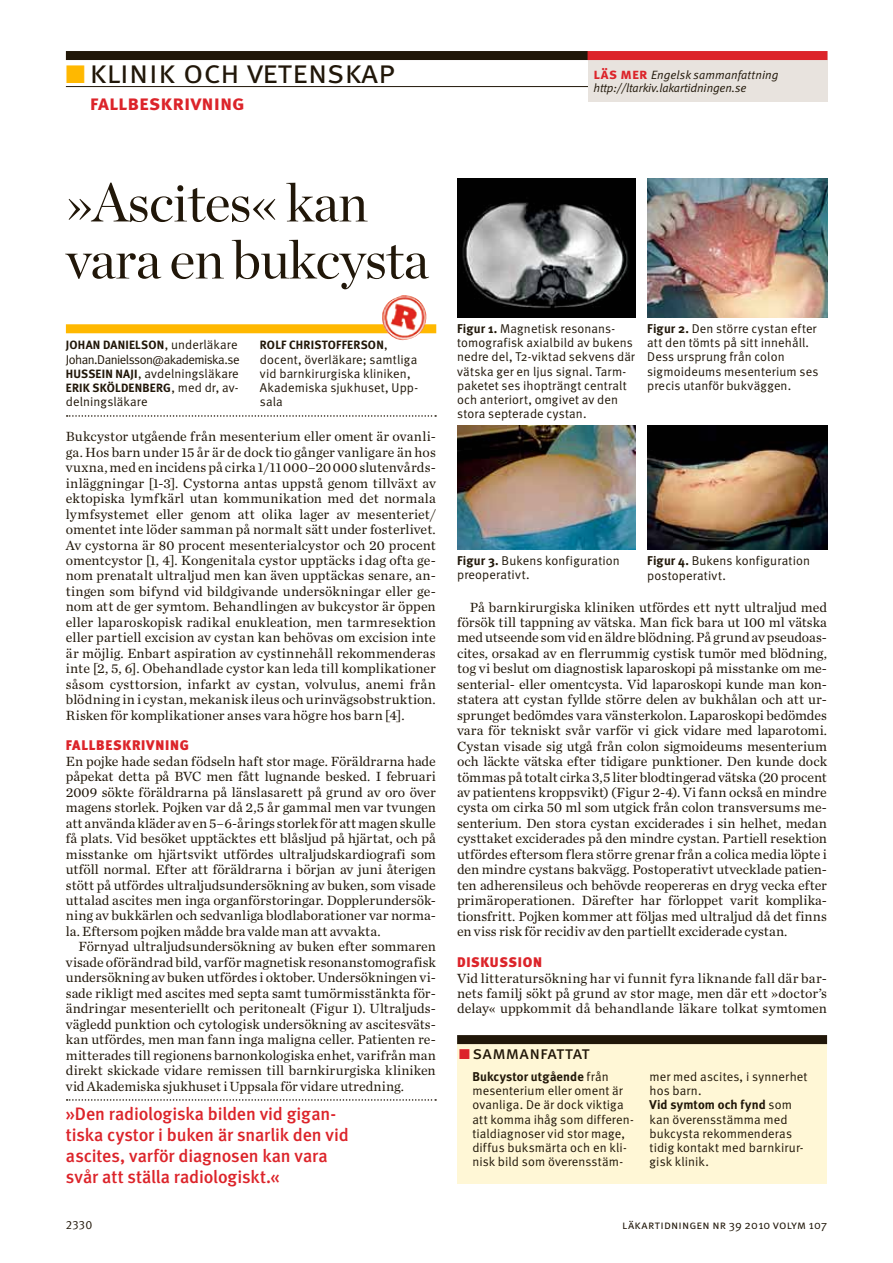
<style>
.page{position:relative;width:893px;height:1263px;background:#fff}
.page>*{position:absolute;margin:0;border:0;box-sizing:border-box;transform-origin:0 0}
.t1{font:54px/57px "Chronicle LT Display";letter-spacing:-.01em;color:#211709}
.t2{font:33px "Meta LT Normal Small Caps";color:#211709}
.t3{font:21px "Meta LT Bold Small Caps";letter-spacing:.005em;color:#dc242a}
.t4{font:18px/21px "Meta LT Medium";letter-spacing:-.01em;color:#dc242a}
.t5{font:18px "Meta LT Book Small Caps";color:#211709}
.t6{font:13.95px/15.5px "Chronicle LT Text";color:#211709;text-align:justify}
.t7{font:13.95px "Meta LT Black";letter-spacing:.05em;color:#dc242a}
.t8{font:12.75px/14.2px "Meta LT Normal";letter-spacing:.01em;color:#211709}
.t9{font:12.75px/14.2px "Meta LT Normal";letter-spacing:-.035em;color:#211709}
.t10{font:12.75px "Meta LT Bold";letter-spacing:.01em;color:#211709}
.t11{font:12px "Meta LT Bold";letter-spacing:.02em;color:#211709}
.t12{font:italic 12px/13.5px "Meta LT Normal";letter-spacing:-.01em;color:#211709}
.t13{font:12px "Meta LT Normal Small Caps";letter-spacing:.015em;color:#211709}
.t14{font:12px "Meta LT Normal Utilities";color:#211709}
.s1{color:#ffb800}
.s2{font-family:"Meta LT Bold Small Caps";font-style:normal;font-size:15px;color:#dc242a}
.s3{font-family:"Meta LT Normal";font-size:12.75px}
.s4{font-family:"Meta LT Bold";font-size:12px}
.s5{font-family:"Meta LT Bold"}
.s6{color:#dc242a}
.s7{font-family:"Meta LT Normal"}
</style>
<div class="page">
<div style="left:66px;top:51px;width:761px;height:9px;background:#211709"></div>
<hr style="left:66px;top:86px;width:761px;height:1px;background:#211709">
<div style="left:588px;top:51px;width:239px;height:50px;background:#e8e3de"></div>
<div style="left:588px;top:51px;width:239px;height:9px;background:#dc242a"></div>
<div style="left:457px;top:1052px;width:370px;height:132px;background:#fff7d6"></div>
<div style="left:457px;top:1044px;width:370px;height:16px;background:#fff7d6"></div>
<div style="left:457px;top:1035px;width:370px;height:9px;background:#211709"></div>
<div style="left:66px;top:324px;width:370px;height:9px;background:#ffb800"></div>
<img style="left:379px;top:295px;width:51px;height:46px">
<svg style="left:67px;top:415px;width:369px;height:2px"></svg>
<img style="left:457px;top:179px;width:179px;height:139px">
<img style="left:457px;top:426px;width:179px;height:123px">
<img style="left:647px;top:179px;width:180px;height:139px">
<img style="left:647px;top:426px;width:180px;height:123px">
<svg style="left:67px;top:1099px;width:369px;height:2px"></svg>
<h2 class="t2" style="left:66px;top:52px;width:330px"><span class="s1">■</span> klinik och vetenskap</h2>
<h3 class="t3" style="left:90px;top:90px;width:157px">fallbeskrivning</h3>
<p class="t12" style="left:594px;top:68px;width:186px"><span class="s2">läs mer</span> Engelsk sammanfattning http://ltarkiv.lakartidningen.se</p>
<h1 class="t1" style="left:66px;top:174px;width:365px">»Ascites« kan vara en bukcysta</h1>
<p class="t11" style="left:66px;top:338px;width:173px">JOHAN DANIELSON<span class="s3">, underläkare</span></p>
<p class="t9" style="left:66px;top:352px;width:175px">Johan.Danielsson@akademiska.se<br><span class="s4">HUSSEIN NAJI</span>, avdelningsläkare</p>
<p class="t11" style="left:66px;top:381px;width:174px">ERIK SKÖLDENBERG<span class="s3">, med dr, av-</span></p>
<p class="t8" style="left:66px;top:395px;width:83px">delningsläkare</p>
<p class="t11" style="left:260px;top:338px;width:129px">ROLF CHRISTOFFERSON<span class="s3">,</span></p>
<p class="t8" style="left:260px;top:352px;width:160px">docent, överläkare; samtliga vid barnkirurgiska kliniken,<br>Akademiska sjukhuset, Upp&shy;sala</p>
<p class="t6" style="left:66px;top:429px;width:371px">Bukcystor utgående från mesenterium eller oment är ovanli&shy;ga. Hos barn under 15 år är de dock tio gånger vanligare än hos vuxna, med en incidens på cirka 1/11000–20000 slutenvårds&shy;inläggningar [1-3]. Cystorna antas uppstå genom tillväxt av ektopiska lymfkärl utan kommunikation med det normala lymfsystemet eller genom att olika lager av mesenteriet/ omentet inte löder samman på normalt sätt under fosterlivet.<br>Av cystorna är 80 procent mesenterialcystor och 20 procent omentcystor [1, 4]. Kongenitala cystor upptäcks idag ofta ge&shy;nom prenatalt ultraljud men kan även upptäckas senare, an&shy;tingen som bifynd vid bildgivande undersökningar eller ge&shy;nom att de ger symtom. Behandlingen av bukcystor är öppen eller laparoskopisk radikal enukleation, men tarmresektion eller partiell excision av cystan kan behövas om excision inte är möjlig. Enbart aspiration av cystinnehåll rekommenderas inte [2, 5, 6]. Obehandlade cystor kan leda till komplikationer såsom cysttorsion, infarkt av cystan, volvulus, anemi från blödning in i cystan, mekanisk ileus och urinvägsobstruktion.<br>Risken för komplikationer anses vara högre hos barn [4].</p>
<p class="t7" style="left:66px;top:737px;width:124px">FALLBESKRIVNING</p>
<p class="t6" style="left:66px;top:753px;width:371px">En pojke hade sedan födseln haft stor mage. Föräldrarna hade påpekat detta på BVC men fått lugnande besked. I februari 2009 sökte föräldrarna på länslasarett på grund av oro över magens storlek. Pojken var då 2,5 år gammal men var tvungen att använda kläder av en 5–6-årings storlek för att magen skulle få plats. Vid besöket upptäcktes ett blåsljud på hjärtat, och på misstanke om hjärtsvikt utfördes ultraljudskardiografi som utföll normal. Efter att föräldrarna i början av juni återigen stött på utfördes ultraljudsundersökning av buken, som visade uttalad ascites men inga organförstoringar. Dopplerundersök&shy;ning av bukkärlen och sedvanliga blodlaborationer var norma&shy;la. Eftersom pojken mådde bra valde man att avvakta.</p>
<p class="t6" style="left:66px;top:939px;width:371px;text-indent:13px">Förnyad ultraljudsundersökning av buken efter sommaren visade oförändrad bild, varför magnetisk resonanstomografisk undersökning av buken utfördes i oktober. Undersökningen vi&shy;sade rikligt med ascites med septa samt tumörmisstänkta för&shy;ändringar mesenteriellt och peritonealt (Figur 1). Ultraljuds&shy;vägledd punktion och cytologisk undersökning av ascitesväts&shy;kan utfördes, men man fann inga maligna celler. Patienten re&shy;mitterades till regionens barnonkologiska enhet, varifrån man direkt skickade vidare remissen till barnkirurgiska kliniken vid Akademiska sjukhuset i Uppsala för vidare utredning.</p>
<p class="t4" style="left:66px;top:1103px;width:284px">»Den radiologiska bilden vid gigan&shy;tiska cystor i buken är snarlik den vid ascites, varför diagnosen kan vara svår att ställa radiologiskt.«</p>
<p class="t8" style="left:457px;top:321px;width:179px"><span class="s5">FIGUR 1.</span> Magnetisk resonans&shy;tomografisk axialbild av bukens nedre del, T2-viktad sekvens där vätska ger en ljus signal. Tarm&shy;paketet ses ihopträngt centralt och anteriort, omgivet av den stora septerade cystan.</p>
<p class="t8" style="left:647px;top:321px;width:173px"><span class="s5">FIGUR 2.</span> Den större cystan efter att den tömts på sitt innehåll.<br>Dess ursprung från colon sigmoideums mesenterium ses precis utanför bukväggen.</p>
<p class="t8" style="left:457px;top:553px;width:164px"><span class="s5">FIGUR 3.</span> Bukens konfiguration preoperativt.</p>
<p class="t8" style="left:647px;top:554px;width:164px"><span class="s5">FIGUR 4.</span> Bukens konfiguration postoperativt.</p>
<p class="t6" style="left:457px;top:599px;width:371px;text-indent:13px">På barnkirurgiska kliniken utfördes ett nytt ultraljud med försök till tappning av vätska. Man fick bara ut 100 ml vätska med utseende som vid en äldre blödning. På grund av pseudoas&shy;cites, orsakad av en flerrummig cystisk tumör med blödning, tog vi beslut om diagnostisk laparoskopi på misstanke om me&shy;senterial- eller omentcysta. Vid laparoskopi kunde man kon&shy;statera att cystan fyllde större delen av bukhålan och att ur&shy;sprunget bedömdes vara vänsterkolon. Laparoskopi bedömdes vara för tekniskt svår varför vi gick vidare med laparotomi.<br>Cystan visade sig utgå från colon sigmoideums mesenterium och läckte vätska efter tidigare punktioner. Den kunde dock tömmas på totalt cirka 3,5 liter blodtingerad vätska (20 procent av patientens kroppsvikt) (Figur 2-4). Vi fann också en mindre cysta om cirka 50 ml som utgick från colon transversums me&shy;senterium. Den stora cystan exciderades i sin helhet, medan cysttaket exciderades på den mindre cystan. Partiell resektion utfördes eftersom flera större grenar från a colica media löpte i den mindre cystans bakvägg. Postoperativt utvecklade patien&shy;ten adherensileus och behövde reopereras en dryg vecka efter primäroperationen. Därefter har förloppet varit komplika&shy;tionsfritt. Pojken kommer att följas med ultraljud då det finns en viss risk för recidiv av den partiellt exciderade cystan.</p>
<p class="t7" style="left:457px;top:954px;width:86px">DISKUSSION</p>
<p class="t6" style="left:457px;top:970px;width:371px">Vid litteratursökning har vi funnit fyra liknande fall där bar&shy;nets familj sökt på grund av stor mage, men där ett »doctor’s delay« uppkommit då behandlande läkare tolkat symtomen</p>
<p class="t5" style="left:459px;top:1042px;width:132px"><span class="s6">■</span> sammanfattat</p>
<p class="t10" style="left:472px;top:1069px;width:138px">BUKCYSTOR UTGÅENDE <span class="s7">från</span></p>
<p class="t8" style="left:472px;top:1083px;width:163px">mesenterium eller oment är ovanliga. De är dock viktiga att komma ihåg som differen&shy;tialdiagnoser vid stor mage, diffus buksmärta och en kli&shy;nisk bild som överensstäm-</p>
<p class="t8" style="left:649px;top:1069px;width:160px">mer med ascites, i synnerhet hos barn.</p>
<p class="t10" style="left:649px;top:1097px;width:144px">VID SYMTOM OCH FYND <span class="s7">som</span></p>
<p class="t8" style="left:649px;top:1112px;width:156px">kan överensstämma med bukcysta rekommenderas tidig kontakt med barnkirur&shy;gisk klinik.</p>
<p class="t14" style="left:66px;top:1218px;width:28px">2330</p>
<p class="t13" style="left:622px;top:1218px;width:206px">läkartidningen nr 39 2010 volym 107</p>
</div>
